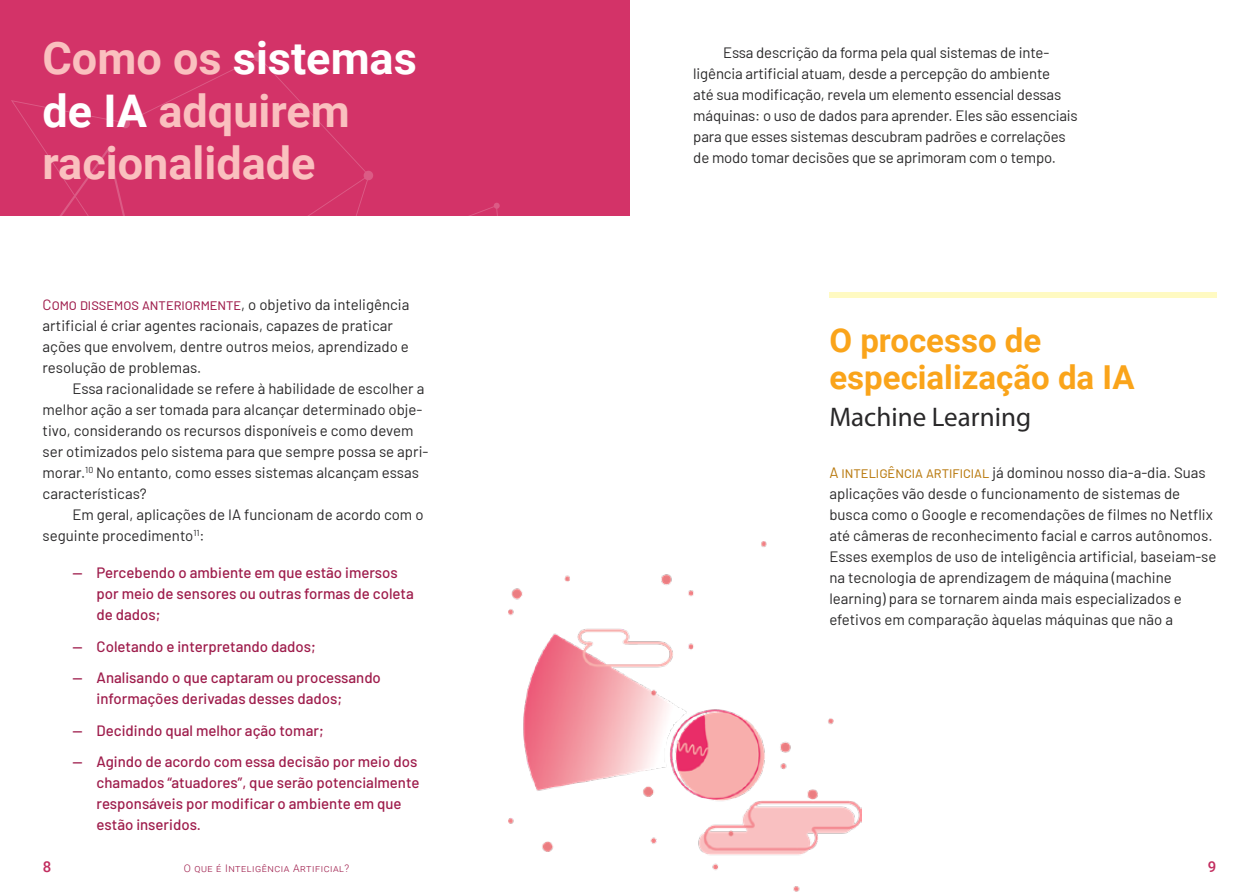
<style>
.page{position:relative;width:1259px;height:893px;background:#fff}
.page>*{position:absolute;margin:0;border:0;box-sizing:border-box;transform-origin:0 0}
.t1{font:700 45px/52.5px "Roboto";color:#fac0bf}
.t2{font:700 33px/36.8px "Roboto";color:#faa41a}
.t3{font:27px "Myriad Pro";color:#292829}
.t4{font:15px/21px "Barlow";color:#292829}
.t5{font:500 15px/21px "Barlow";color:#9e1c4b}
.t6{font:500 15px "Roboto";color:#c22d5f}
.t7{font:300 10.5px "Roboto";letter-spacing:.05em;color:#9e1c4b}
.s1{color:#fff}
.s2{color:#9e1c4b}
.s3{color:#b97a0f}
</style>
<div class="page">
<div style="left:0;top:0;width:629px;height:216px;background:#d33368"></div>
<div style="left:829px;top:292px;width:387px;height:5px;background:#fffac2"></div>
<img style="left:508px;top:541px;width:353px;height:351px">
<h1 class="t1" style="left:43px;top:30px;width:376px">Como os <span class="s1">sistemas de IA</span> adquirem racionalidade</h1>
<p class="t4" style="left:43px;top:293px;width:368px"><span class="s2">Como dissemos anteriormente</span>, o objetivo da inteligência artificial é criar agentes racionais, capazes de praticar ações que envolvem, dentre outros meios, aprendizado e resolução de problemas.</p>
<p class="t4" style="left:43px;top:377px;width:387px;text-indent:30px">Essa racionalidade se refere à habilidade de escolher a melhor ação a ser tomada para alcançar determinado obje&shy;tivo, considerando os recursos disponíveis e como devem ser otimizados pelo sistema para que sempre possa se apri&shy;morar.<sup>10</sup> No entanto, como esses sistemas alcançam essas características?</p>
<p class="t4" style="left:43px;top:503px;width:382px;text-indent:30px">Em geral, aplicações de IA funcionam de acordo com o seguinte procedimento<sup>11</sup>:</p>
<p class="t5" style="left:97px;top:561px;width:319px;text-indent:-24px">— Percebendo o ambiente em que estão imersos por meio de sensores ou outras formas de coleta de dados;</p>
<p class="t5" style="left:72px;top:634px;width:245px">— Coletando e interpretando dados;</p>
<p class="t5" style="left:97px;top:666px;width:286px;text-indent:-24px">— Analisando o que captaram ou processando informações derivadas desses dados;</p>
<p class="t5" style="left:72px;top:718px;width:253px">— Decidindo qual melhor ação tomar;</p>
<p class="t5" style="left:97px;top:750px;width:324px;text-indent:-24px">— Agindo de acordo com essa decisão por meio dos chamados “atuadores”, que serão potencialmente responsáveis por modificar o ambiente em que estão inseridos.</p>
<p class="t6" style="left:43px;top:856px;width:10px">8</p>
<p class="t7" style="left:184px;top:861px;width:167px">O que é Inteligência Artificial?</p>
<p class="t4" style="left:693px;top:41px;width:386px;text-indent:30px">Essa descrição da forma pela qual sistemas de inte&shy;ligência artificial atuam, desde a percepção do ambiente<br>até sua modificação, revela um elemento essencial dessas máquinas: o uso de dados para aprender. Eles são essenciais para que esses sistemas descubram padrões e correlações de modo tomar decisões que se aprimoram com o tempo.</p>
<h2 class="t2" style="left:829px;top:321px;width:307px">O processo de especialização da IA</h2>
<h3 class="t3" style="left:829px;top:400px;width:203px">Machine Learning</h3>
<p class="t4" style="left:829px;top:461px;width:388px"><span class="s3">A inteligência artificial</span> já dominou nosso dia-a-dia. Suas aplicações vão desde o funcionamento de sistemas de busca como o Google e recomendações de filmes no Netflix até câmeras de reconhecimento facial e carros autônomos.<br>Esses exemplos de uso de inteligência artificial, baseiam-se na tecnologia de aprendizagem de máquina (machine learning) para se tornarem ainda mais especializados e efetivos em comparação àquelas máquinas que não a</p>
<p class="t6" style="left:1208px;top:856px;width:10px">9</p>
</div>
